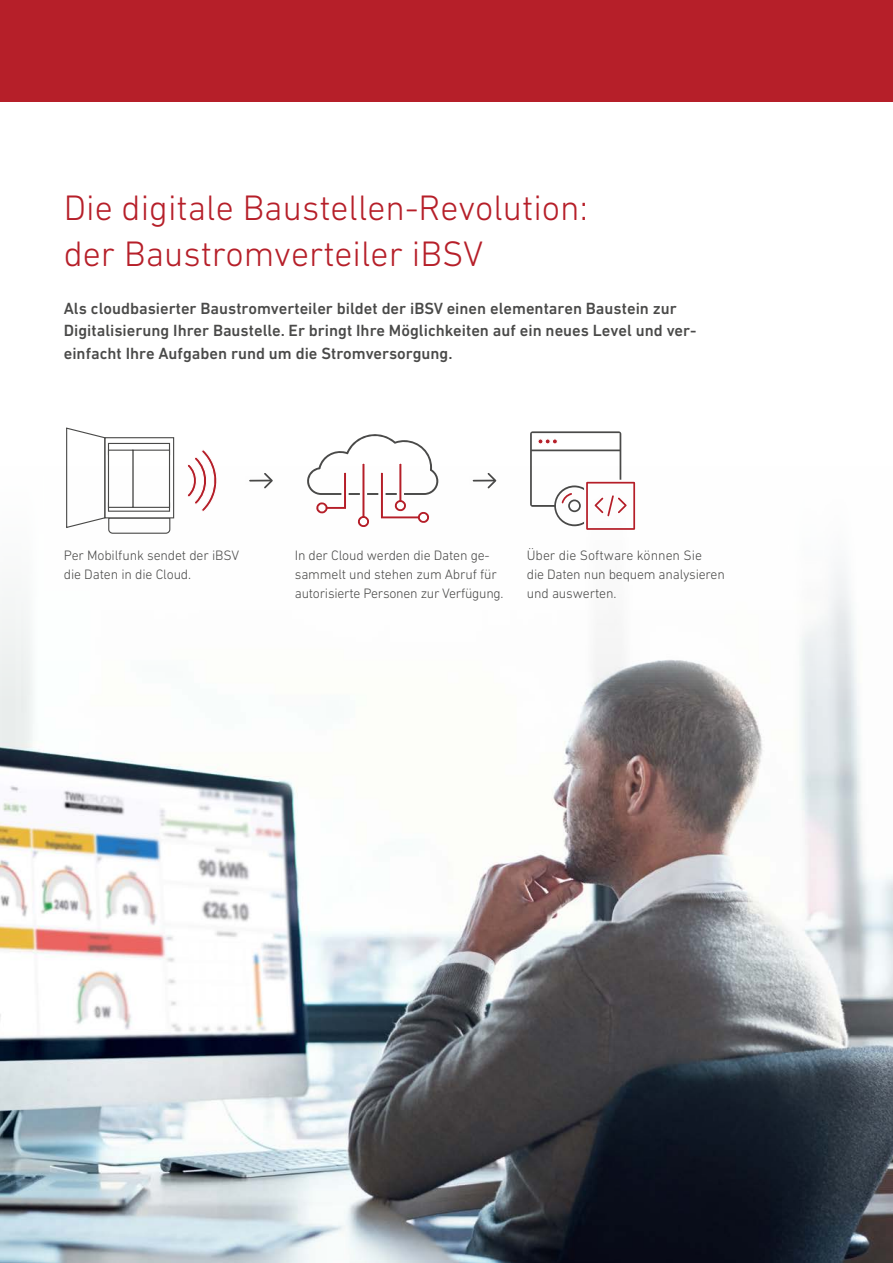
<style>
.page{position:relative;width:893px;height:1263px;background:#fff}
.page>*{position:absolute;margin:0;border:0;box-sizing:border-box;transform-origin:0 0}
.t1{font:300 36px/45px "DIN Next LT Pro";color:#b61f29}
.t2{font:500 16.5px/22.5px "DIN Next LT Pro";color:#4a4a49}
.t3{font:300 13.8px/18.8px "DIN Next LT Pro";letter-spacing:-.01em;color:#4a4a49}
</style>
<div class="page">
<div style="left:0;top:0;width:893px;height:102px;background:#b61f29"></div>
<img style="left:0;top:467px;width:893px;height:796px">
<div style="left:104px;top:437px;width:70px;height:81px;background:#fff;border:1px solid #4a4a49"></div>
<svg style="left:65px;top:427px;width:106px;height:107px"></svg>
<div style="left:108px;top:450px;width:25px;height:58px;background:#fff;border:1px solid #4a4a49"></div>
<svg style="left:186px;top:450px;width:37px;height:63px"></svg>
<svg style="left:304px;top:434px;width:138px;height:97px"></svg>
<svg style="left:527px;top:431px;width:111px;height:102px"></svg>
<svg style="left:469px;top:469px;width:31px;height:23px"></svg>
<svg style="left:246px;top:469px;width:31px;height:23px"></svg>
<h1 class="t1" style="left:64px;top:185px;width:526px">Die digitale Baustellen-Revolution: der Baustromverteiler iBSV</h1>
<p class="t2" style="left:64px;top:297px;width:634px">Als cloudbasierter Baustromverteiler bildet der iBSV einen elementaren Baustein zur<br>Digitalisierung Ihrer Baustelle. Er bringt Ihre Möglichkeiten auf ein neues Level und ver&shy;einfacht Ihre Aufgaben rund um die Stromversorgung.</p>
<p class="t3" style="left:64px;top:546px;width:177px">Per Mobilfunk sendet der iBSV die Daten in die Cloud.</p>
<p class="t3" style="left:527px;top:546px;width:200px">Über die Software können Sie<br>die Daten nun bequem analysieren und auswerten.</p>
<p class="t3" style="left:295px;top:546px;width:210px">In der Cloud werden die Daten ge&shy;sammelt und stehen zum Abruf für autorisierte Personen zur Verfügung.</p>
</div>
